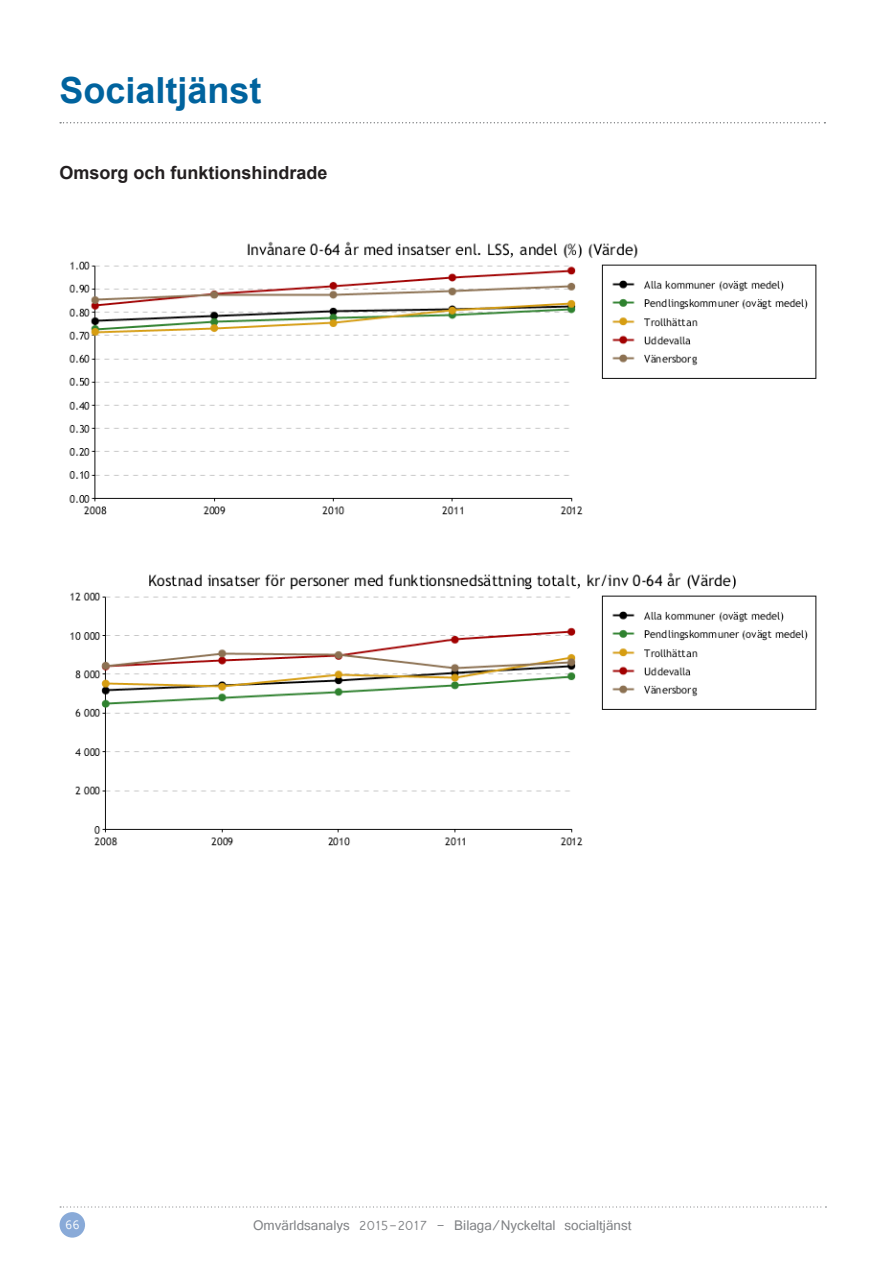
<style>
.page{position:relative;width:893px;height:1263px;background:#fff}
.page>*{position:absolute;margin:0;border:0;box-sizing:border-box;transform-origin:0 0}
.t1{font:700 36px "Arial";color:#00639e}
.Rubrik{font:700 18px "Arial";color:#231f20}
.t2{font:15px "Vrinda";color:#808285}
.t3{font:13.5px "Vrinda";color:#fff}
.s1{font-size:14.25px}
</style>
<div class="page">
<div style="left:60px;top:1212px;width:25px;height:25px;background:#89aad8;border-radius:50%"></div>
<svg style="left:60px;top:1206px;width:766px;height:1px"></svg>
<svg style="left:60px;top:122px;width:765px;height:1px"></svg>
<img style="left:69px;top:241px;width:748px;height:274px">
<img style="left:70px;top:572px;width:747px;height:274px">
<p class="t1" style="left:60px;top:66px;width:204px">Socialtjänst</p>
<p class="Rubrik" style="left:60px;top:161px;width:270px">Omsorg och funktionshindrade</p>
<p class="t3" style="left:65px;top:1215px;width:17px">66</p>
<p class="t2" style="left:253px;top:1215px;width:380px">Omvärldsanalys <span class="s1">2015-2017</span> - Bilaga/Nyckeltal socialtjänst</p>
</div>
